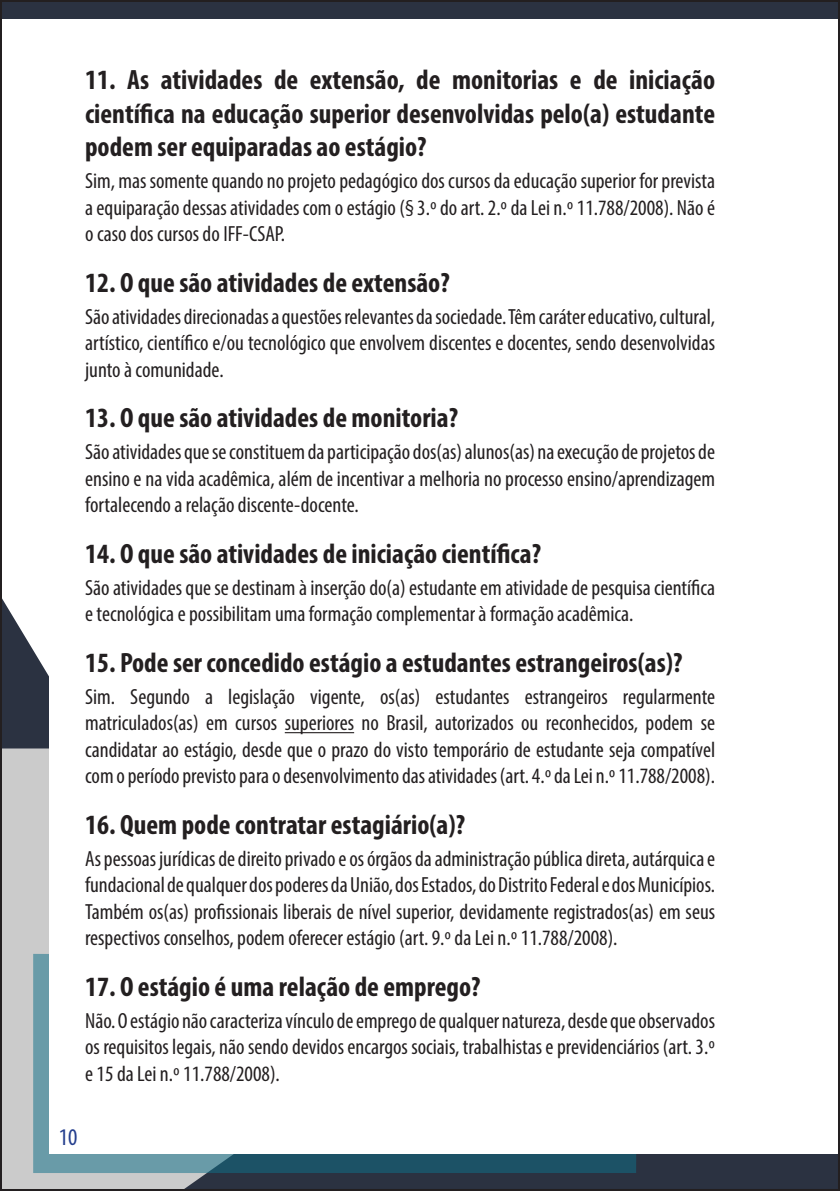
<style>
.page{position:relative;width:840px;height:1191px;background:#fff}
.page>*{position:absolute;margin:0;border:0;box-sizing:border-box;transform-origin:0 0}
.t1{font:700 condensed 28px/33.6px "Myriad Pro";color:#231f20;text-align:justify}
.t2{font:condensed 24px "Myriad Pro";color:#253f8e}
.t3{font:condensed 22px/26.4px "Myriad Pro";color:#231f20;text-align:justify}
</style>
<div class="page">
<div style="left:1px;top:1153px;width:837px;height:37px;background:#2b3241"></div>
<svg style="left:3px;top:600px;width:46px;height:148px;fill:#2b3241"></svg>
<svg style="left:3px;top:748px;width:805px;height:440px;fill:#cbcbcb"></svg>
<div style="left:1px;top:1px;width:837px;height:18px;background:#2b3241"></div>
<svg style="left:33px;top:954px;width:603px;height:219px;background:#477989"></svg>
<div style="left:49px;top:59px;width:789px;height:1094px;background:#fff"></div>
<hr style="left:284px;top:732px;width:70px;height:1px;background:#231f20">
<p class="t1" style="left:85px;top:62px;width:631px">11. As atividades de extensão, de monitorias e de iniciação científica na educação superior desenvolvidas pelo(a) estudante podem ser equiparadas ao estágio?</p>
<p class="t3" style="left:85px;top:168px;width:631px">Sim, mas somente quando no projeto pedagógico dos cursos da educação superior for prevista a equiparação dessas atividades com o estágio (§ 3.º do art. 2.º da Lei n.º 11.788/2008). Não é o caso dos cursos do IFF-CSAP.</p>
<p class="t1" style="left:85px;top:265px;width:366px">12. O que são atividades de extensão?</p>
<p class="t3" style="left:85px;top:303px;width:631px">São atividades direcionadas a questões relevantes da sociedade. Têm caráter educativo, cultural, artístico, científico e/ou tecnológico que envolvem discentes e docentes, sendo desenvolvidas junto à comunidade.</p>
<p class="t1" style="left:85px;top:400px;width:374px">13. O que são atividades de monitoria?</p>
<p class="t3" style="left:85px;top:439px;width:631px">São atividades que se constituem da participação dos(as) alunos(as) na execução de projetos de ensino e na vida acadêmica, além de incentivar a melhoria no processo ensino/aprendizagem fortalecendo a relação discente-docente.</p>
<p class="t1" style="left:85px;top:536px;width:457px">14. O que são atividades de iniciação científica?</p>
<p class="t3" style="left:85px;top:574px;width:631px">São atividades que se destinam à inserção do(a) estudante em atividade de pesquisa científica e tecnológica e possibilitam uma formação complementar à formação acadêmica.</p>
<p class="t1" style="left:85px;top:645px;width:598px">15. Pode ser concedido estágio a estudantes estrangeiros(as)?</p>
<p class="t3" style="left:85px;top:683px;width:631px">Sim. Segundo a legislação vigente, os(as) estudantes estrangeiros regularmente matriculados(as) em cursos superiores no Brasil, autorizados ou reconhecidos, podem se candidatar ao estágio, desde que o prazo do visto temporário de estudante seja compatível com o período previsto para o desenvolvimento das atividades (art. 4.º da Lei n.º 11.788/2008).</p>
<p class="t1" style="left:85px;top:807px;width:381px">16. Quem pode contratar estagiário(a)?</p>
<p class="t3" style="left:85px;top:845px;width:631px">As pessoas jurídicas de direito privado e os órgãos da administração pública direta, autárquica e fundacional de qualquer dos poderes da União, dos Estados, do Distrito Federal e dos Municípios.<br>Também os(as) profissionais liberais de nível superior, devidamente registrados(as) em seus respectivos conselhos, podem oferecer estágio (art. 9.º da Lei n.º 11.788/2008).</p>
<p class="t1" style="left:85px;top:969px;width:397px">17. O estágio é uma relação de emprego?</p>
<p class="t3" style="left:85px;top:1007px;width:631px">Não. O estágio não caracteriza vínculo de emprego de qualquer natureza, desde que observados os requisitos legais, não sendo devidos encargos sociais, trabalhistas e previdenciários (art. 3.º e 15 da Lei n.º 11.788/2008).</p>
<p class="t2" style="left:59px;top:1122px;width:20px">10</p>
</div>
